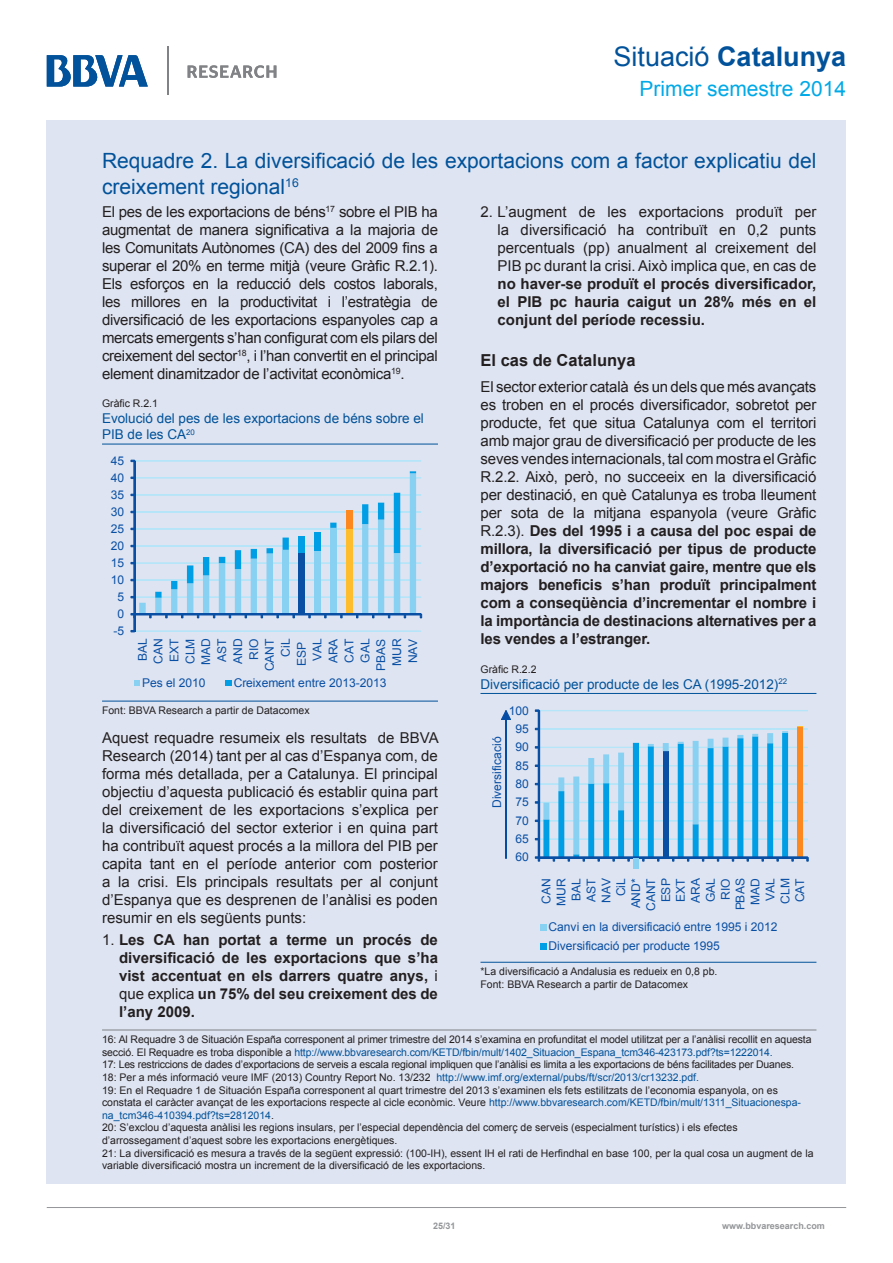
<style>
.page{position:relative;width:893px;height:1263px;background:#fff}
.page>*{position:absolute;margin:0;border:0;box-sizing:border-box;transform-origin:0 0}
.t1{font:700 27px "Arial";color:#01529a}
.Título_Recuadro{font:21px/25.2px "Arial";color:#01529a}
.t2{font:21px "Arial";color:#00a9e7}
.Título_Nivel_4{font:700 16.5px "Arial";color:#231f20}
.C__de_Texto{font:15px/18px "Arial";letter-spacing:-.01em;color:#231f20;text-align:justify}
.Texto_Numeracion_1{font:15px/18px "Arial";color:#231f20;text-align:justify}
.Texto_Numeracion_1-2{font:700 15px/18px "Arial";color:#231f20;text-align:justify}
.Tablas_-_2_Titular{font:13.5px/16.2px "Arial";color:#01529a}
.t3{font:12px/15.9px "Arial";letter-spacing:-.005em;color:#094fa4;text-align:right}
.Nota_pie__NO_Automát{font:10.5px/12.6px "Arial";color:#231f20}
.Tablas_-_6_Fuente{font:10.5px/12.6px "Arial";color:#231f20}
.Tablas_-_1__Indicado{font:10.5px "Arial";color:#231f20}
.t4{font:700 9px "Arial";color:#939598}
.s1{font-weight:400}
.s2{font-weight:700}
.s3{color:#01529a}
</style>
<div class="page">
<hr style="left:47px;top:1207px;width:799px;height:1px;background:#939598">
<svg style="left:188px;top:65px;width:88px;height:13px"></svg>
<svg style="left:47px;top:55px;width:101px;height:32px"></svg>
<hr style="left:167px;top:47px;width:2px;height:48px;background:#808285">
<div style="left:47px;top:120px;width:799px;height:1063px;background:#dee4f1"></div>
<hr style="left:102px;top:444px;width:336px;height:1px;background:#01529a">
<hr style="left:134px;top:631px;width:287px;height:1px;background:#b5e5f9">
<hr style="left:134px;top:461px;width:287px;height:1px;background:#b5e5f9">
<div style="left:134px;top:461px;width:1px;height:170px;border:1px solid #094fa4"></div>
<svg style="left:131px;top:471px;width:291px;height:147px"></svg>
<svg style="left:134px;top:680px;width:6px;height:6px"></svg>
<svg style="left:225px;top:680px;width:6px;height:6px"></svg>
<hr style="left:102px;top:701px;width:336px;height:1px;background:#01529a">
<hr style="left:480px;top:693px;width:336px;height:1px;background:#01529a">
<hr style="left:539px;top:710px;width:269px;height:1px;background:#b5e5f9">
<div style="left:538px;top:710px;width:2px;height:148px;border:1px solid #094fa4"></div>
<svg style="left:535px;top:726px;width:273px;height:135px"></svg>
<div style="left:540px;top:924px;width:6px;height:7px;background:#89d1f3"></div>
<svg style="left:540px;top:943px;width:6px;height:6px"></svg>
<div style="left:633px;top:858px;width:6px;height:11px;background:#89d1f3"></div>
<svg style="left:501px;top:710px;width:9px;height:148px"></svg>
<hr style="left:480px;top:962px;width:336px;height:1px;background:#01529a">
<hr style="left:102px;top:1029px;width:714px;height:1px;background:#808285">
<h1 class="t1" style="left:614px;top:39px;width:234px"><span class="s1">Situació</span> Catalunya</h1>
<h2 class="t2" style="left:640px;top:75px;width:208px">Primer semestre 2014</h2>
<p class="Título_Recuadro" style="left:102px;top:149px;width:716px">Requadre 2. La diversificació de les exportacions com a factor explicatiu del creixement regional<sup>16</sup></p>
<p class="C__de_Texto" style="left:102px;top:203px;width:337px">El pes de les exportacions de béns<sup>17</sup> sobre el PIB ha augmentat de manera significativa a la majoria de les Comunitats Autònomes (CA) des del 2009 fins a superar el 20% en terme mitjà (veure Gràfic R.2.1).<br>Els esforços en la reducció dels costos laborals, les millores en la productivitat i l’estratègia de diversificació de les exportacions espanyoles cap a mercats emergents s’han configurat com els pilars del creixement del sector<sup>18</sup>, i l’han convertit en el principal element dinamitzador de l’activitat econòmica<sup>19</sup>.</p>
<p class="Tablas_-_1__Indicado" style="left:102px;top:396px;width:58px">Gràfic R.2.1</p>
<p class="Tablas_-_2_Titular" style="left:102px;top:410px;width:323px">Evolució del pes de les exportacions de béns sobre el<br>PIB de les CA<sup>20</sup></p>
<p class="Texto_Numeracion_1" style="left:497px;top:203px;width:320px;text-indent:-17px">2. L’augment de les exportacions produït per la diversificació ha contribuït en 0,2 punts percentuals (pp) anualment al creixement del PIB pc durant la crisi. Això implica que, en cas de <span class="s2">no haver-se produït el procés diversificador, el PIB pc hauria caigut un 28% més en el conjunt del període recessiu.</span></p>
<p class="Título_Nivel_4" style="left:480px;top:349px;width:156px">El cas de Catalunya</p>
<p class="C__de_Texto" style="left:480px;top:378px;width:337px">El sector exterior català és un dels que més avançats es troben en el procés diversificador, sobretot per producte, fet que situa Catalunya com el territori amb major grau de diversificació per producte de les seves vendes internacionals, tal com mostra el Gràfic R.2.2. Això, però, no succeeix en la diversificació per destinació, en què Catalunya es troba lleument per sota de la mitjana espanyola (veure Gràfic R.2.3). <span class="s2">Des del 1995 i a causa del poc espai de millora, la diversificació per tipus de producte d’exportació no ha canviat gaire, mentre que els majors beneficis s’han produït principalment com a conseqüència d’incrementar el nombre i la importància de destinacions alternatives per a les vendes a l’estranger.</span></p>
<p class="Tablas_-_1__Indicado" style="left:480px;top:662px;width:58px">Gràfic R.2.2</p>
<p class="Tablas_-_2_Titular" style="left:480px;top:676px;width:308px">Diversificació per producte de les CA (1995-2012)<sup>22</sup></p>
<p class="t3" style="left:111px;top:453px;width:15px">45</p>
<p class="t3" style="left:111px;top:470px;width:15px">40</p>
<p class="t3" style="left:111px;top:487px;width:15px">35</p>
<p class="t3" style="left:111px;top:504px;width:15px">30</p>
<p class="t3" style="left:111px;top:521px;width:15px">25</p>
<p class="t3" style="left:111px;top:538px;width:15px">20</p>
<p class="t3" style="left:111px;top:555px;width:15px">15</p>
<p class="t3" style="left:111px;top:572px;width:15px">10</p>
<p class="t3" style="left:118px;top:589px;width:8px">5</p>
<p class="t3" style="left:118px;top:606px;width:8px">0</p>
<p class="t3" style="left:114px;top:623px;width:12px">-5</p>
<p class="t3" style="left:135px;top:671px;width:34px;rotate:-90deg">BAL<br>CAN<br>EXT<br>CLM<br>MAD<br>AST<br>AND<br>RIO<br>CANT<br>CiL<br>ESP<br>VAL<br>ARA<br>CAT<br>GAL<br>PBAS<br>MUR<br>NAV</p>
<p class="t3" style="left:142px;top:675px;width:65px">Pes el 2010</p>
<p class="t3" style="left:234px;top:675px;width:154px">Creixement entre 2013-2013</p>
<p class="Tablas_-_6_Fuente" style="left:102px;top:704px;width:209px">Font: BBVA Research a partir de Datacomex</p>
<p class="C__de_Texto" style="left:102px;top:729px;width:338px">Aquest requadre resumeix els resultats de BBVA Research (2014) tant per al cas d’Espanya com, de forma més detallada, per a Catalunya. El principal objectiu d’aquesta publicació és establir quina part del creixement de les exportacions s’explica per la diversificació del sector exterior i en quina part ha contribuït aquest procés a la millora del PIB per capita tant en el període anterior com posterior a la crisi. Els principals resultats per al conjunt d’Espanya que es desprenen de l’anàlisi es poden resumir en els següents punts:</p>
<p class="Texto_Numeracion_1-2" style="left:119px;top:931px;width:320px;text-indent:-17px"><span class="s1">1.</span> Les CA han portat a terme un procés de diversificació de les exportacions que s’ha vist accentuat en els darrers quatre anys, <span class="s1">i que explica</span> un 75% del seu creixement des de l’any 2009.</p>
<p class="t3" style="left:509px;top:702px;width:22px">100</p>
<p class="t3" style="left:515px;top:721px;width:15px">95</p>
<p class="t3" style="left:489px;top:808px;width:73px;rotate:-90deg">Diversificació</p>
<p class="t3" style="left:515px;top:739px;width:15px">90</p>
<p class="t3" style="left:515px;top:758px;width:15px">85</p>
<p class="t3" style="left:515px;top:776px;width:15px">80</p>
<p class="t3" style="left:515px;top:794px;width:15px">75</p>
<p class="t3" style="left:515px;top:813px;width:15px">70</p>
<p class="t3" style="left:515px;top:831px;width:15px">65</p>
<p class="t3" style="left:515px;top:849px;width:15px">60</p>
<p class="t3" style="left:539px;top:911px;width:34px;line-height:14.9px;rotate:-90deg">CAN<br>MUR<br>BAL<br>AST<br>NAV<br>CiL<br>AND*<br>CANT<br>ESP<br>EXT<br>ARA<br>GAL<br>RIO<br>PBAS<br>MAD<br>VAL<br>CLM<br>CAT</p>
<p class="t3" style="left:549px;top:918px;width:230px;line-height:18.9px;text-align:left">Canvi en la diversificació entre 1995 i 2012<br>Diversificació per producte 1995</p>
<p class="Tablas_-_6_Fuente" style="left:480px;top:965px;width:238px">*La diversificació a Andalusia es redueix en 0,8 pb.<br>Font: BBVA Research a partir de Datacomex</p>
<p class="Nota_pie__NO_Automát" style="left:102px;top:1033px;width:713px">16: Al Requadre 3 de Situación España corresponent al primer trimestre del 2014 s’examina en profunditat el model utilitzat per a l’anàlisi recollit en aquesta secció. El Requadre es troba disponible a <span class="s3">http://www.bbvaresearch.com/KETD/fbin/mult/1402_Situacion_Espana_tcm346-423173.pdf?ts=1222014.<br></span>17: Les restriccions de dades d’exportacions de serveis a escala regional impliquen que l’anàlisi es limita a les exportacions de béns facilitades per Duanes.<br>18: Per a més informació veure IMF (2013) Country Report No. 13/232 <span class="s3">http://www.imf.org/external/pubs/ft/scr/2013/cr13232.pdf.<br></span>19: En el Requadre 1 de Situación España corresponent al quart trimestre del 2013 s’examinen els fets estilitzats de l’economia espanyola, on es constata el caràcter avançat de les exportacions respecte al cicle econòmic. Veure <span class="s3">http://www.bbvaresearch.com/KETD/fbin/mult/1311_Situacionespa&shy;na_tcm346-410394.pdf?ts=2812014</span>.<br>20: S’exclou d’aquesta anàlisi les regions insulars, per l’especial dependència del comerç de serveis (especialment turístics) i els efectes d’arrossegament d’aquest sobre les exportacions energètiques.<br>21: La diversificació es mesura a través de la següent expressió: (100-IH), essent IH el rati de Herfindhal en base 100, per la qual cosa un augment de la variable diversificació mostra un increment de la diversificació de les exportacions.</p>
<p class="t4" style="left:433px;top:1220px;width:24px">25/31</p>
<p class="t4" style="left:722px;top:1220px;width:104px">www.bbvaresearch.com</p>
</div>
